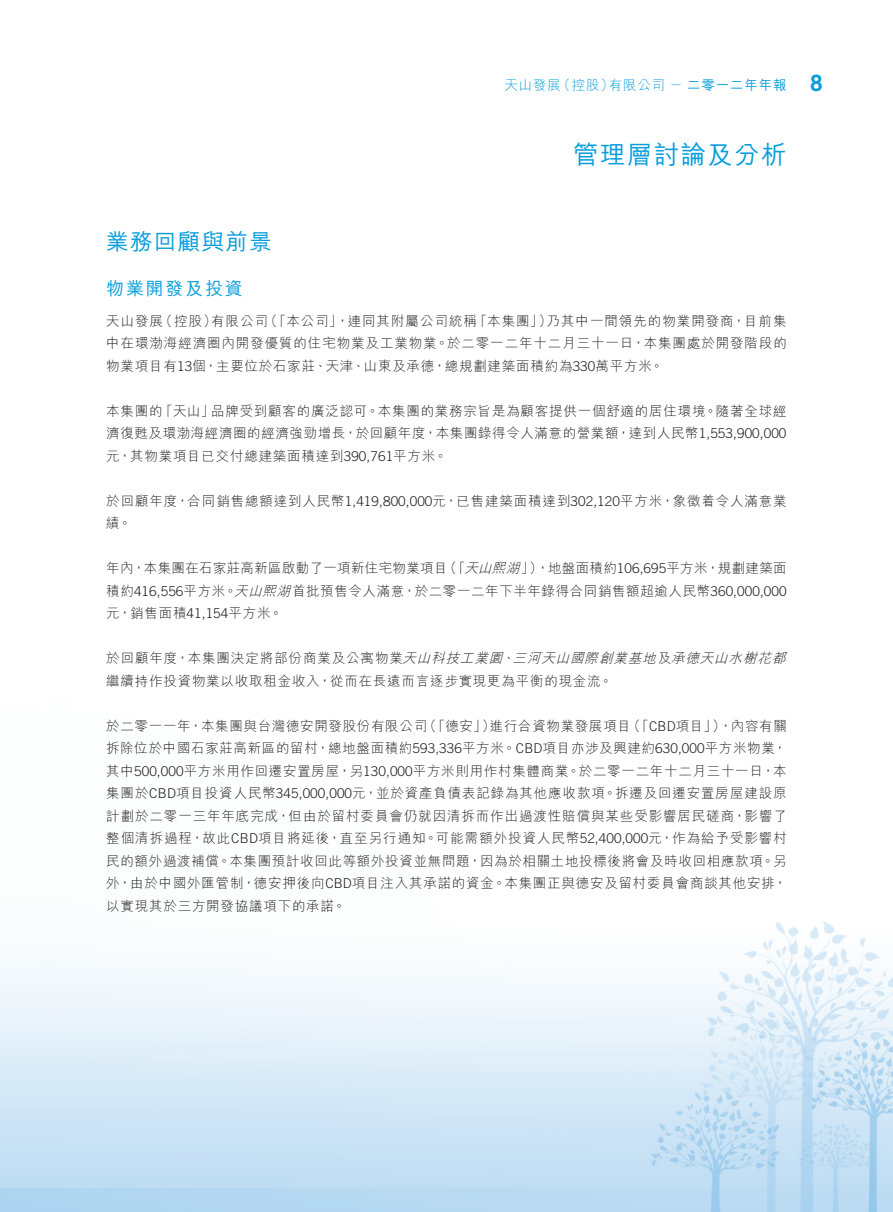
<style>
.page{position:relative;width:893px;height:1212px;background:#fff}
.page>*{position:absolute;margin:0;border:0;box-sizing:border-box;transform-origin:0 0}
.t1{font:500 25.5px "M Hei HK";letter-spacing:.055em;color:#069ddc}
.Heading_1{font:500 22.5px "M Hei HK";letter-spacing:.06em;color:#069ddc}
.t2{font:700 22.5px "Trade Gothic LT Std";color:#069ddc}
.Heading_2{font:500 18px "M Hei HK";letter-spacing:.1em;color:#069ddc}
.Body_Text{font:300 13.5px/22.5px "M Hei HK";letter-spacing:.06em;color:#231f20}
.Body_Text-2{font:italic 300 13.5px "M Hei HK";color:#231f20}
.Body_Text-3{font:300 13.5px "M Hei HK";letter-spacing:.025em;color:#231f20}
.Body_Text-4{font:500 13.5px "M Hei HK";letter-spacing:.06em;color:#069ddc}
.Body_Text-5{font:300 13.5px "M Hei HK";letter-spacing:.06em;color:#069ddc}
.s1{font-weight:300}
.s2{font-family:"Trade Gothic LT Std"}
.s3{font-style:italic}
.s4{font-style:normal}
</style>
<div class="page">
<img style="left:1px;top:921px;width:892px;height:291px">
<img style="left:0;top:0;width:1px;height:1212px">
<p class="Body_Text-5" style="left:557px;top:78px;width:59px">（控股）</p>
<p class="Body_Text-4" style="left:609px;top:75px;width:179px"><span class="s1">有限公司－</span>二零一二年年報</p>
<p class="Body_Text-5" style="left:505px;top:78px;width:58px">天山發展</p>
<p class="t2" style="left:810px;top:69px;width:14px">8</p>
<p class="t1" style="left:573px;top:136px;width:215px">管理層討論及分析</p>
<p class="Heading_1" style="left:106px;top:225px;width:167px">業務回顧與前景</p>
<p class="Heading_2" style="left:106px;top:275px;width:138px">物業開發及投資</p>
<p class="Body_Text" style="left:159px;top:309px;width:59px">（控股）</p>
<p class="Body_Text" style="left:264px;top:309px;width:214px">（「本公司，」連同其附屬公司統稱</p>
<p class="Body_Text" style="left:474px;top:309px;width:80px">「本集團」）</p>
<p class="Body_Text" style="left:211px;top:309px;width:58px">有限公司</p>
<p class="Body_Text" style="left:547px;top:309px;width:241px">乃其中一間領先的物業開發商，目前集</p>
<p class="Body_Text" style="left:106px;top:309px;width:682px">天山發展<br>中在環渤海經濟圈內開發優質的住宅物業及工業物業。於二零一二年十二月三十一日，本集團處於開發階段的物業項目有<span class="s2">13</span>個，主要位於石家莊、天津、山東及承德，總規劃建築面積約為<span class="s2">330</span>萬平方米。</p>
<p class="Body_Text" style="left:211px;top:399px;width:577px">品牌受到顧客的廣泛認可。本集團的業務宗旨是為顧客提供一個舒適的居住環境。隨著全球經</p>
<p class="Body_Text" style="left:106px;top:399px;width:682px">本集團的<br>濟復甦及環渤海經濟圈的經濟強勁增長，於回顧年度，本集團錄得令人滿意的營業額，達到人民幣<span class="s2">1,553,900,000</span>元，其物業項目已交付總建築面積達到<span class="s2">390,761</span>平方米。</p>
<p class="Body_Text" style="left:106px;top:489px;width:682px">於回顧年度，合同銷售總額達到人民幣<span class="s2">1,419,800,000</span>元，已售建築面積達到<span class="s2">302,120</span>平方米，象徵着令人滿意業績。</p>
<p class="Body_Text-3" style="left:536px;top:561px;width:252px">，地盤面積約<span class="s2">106,695</span>平方米，規劃建築面</p>
<p class="Body_Text" style="left:159px;top:399px;width:56px">「天山」</p>
<p class="Body_Text" style="left:234px;top:557px;width:554px;text-indent:-128px">年內，本集團在石家莊高新區啟動了一項新住宅物業項目<br><span class="s3">天山熙湖</span>首批預售令人滿意，於二零一二年下半年錄得合同銷售額超逾人民幣<span class="s2">360,000,000</span></p>
<p class="Body_Text-2" style="left:444px;top:561px;width:81px"><span class="s4">（「</span>天山熙湖</p>
<p class="Body_Text" style="left:521px;top:557px;width:24px">」）</p>
<p class="Body_Text" style="left:106px;top:579px;width:178px">積約<span class="s2">416,556</span>平方米。<br>元，銷售面積<span class="s2">41,154</span>平方米。</p>
<p class="Body_Text-2" style="left:513px;top:651px;width:278px">三河天山國際創業基地<span class="s4">及</span>承德天山水榭花都</p>
<p class="Body_Text" style="left:106px;top:647px;width:508px">於回顧年度，本集團決定將部份商業及公寓物業<span class="s3">天山科技工業園<br></span>繼續持作投資物業以收取租金收入，從而在長遠而言逐步實現更為平衡的現金流。</p>
<p class="Body_Text" style="left:502px;top:647px;width:15px">、</p>
<p class="Body_Text" style="left:423px;top:714px;width:73px">（「德安」）</p>
<p class="Body_Text" style="left:627px;top:714px;width:100px">（「<span class="s2">CBD</span>項目」）</p>
<p class="Body_Text" style="left:490px;top:714px;width:143px">進行合資物業發展項目</p>
<p class="Body_Text" style="left:719px;top:714px;width:69px">，內容有關</p>
<p class="Body_Text" style="left:106px;top:714px;width:682px">於二零一一年，本集團與台灣德安開發股份有限公司<br>拆除位於中國石家莊高新區的留村，總地盤面積約<span class="s2">593,336</span>平方米。<span class="s2">CBD</span>項目亦涉及興建約<span class="s2">630,000</span>平方米物業，其中<span class="s2">500,000</span>平方米用作回遷安置房屋，另<span class="s2">130,000</span>平方米則用作村集體商業。於二零一二年十二月三十一日，本集團於<span class="s2">CBD</span>項目投資人民幣<span class="s2">345,000,000</span>元，並於資產負債表記錄為其他應收款項。拆遷及回遷安置房屋建設原計劃於二零一三年年底完成，但由於留村委員會仍就因清拆而作出過渡性賠償與某些受影響居民磋商，影響了整個清拆過程，故此<span class="s2">CBD</span>項目將延後，直至另行通知。可能需額外投資人民幣<span class="s2">52,400,000</span>元，作為給予受影響村民的額外過渡補償。本集團預計收回此等額外投資並無問題，因為於相關土地投標後將會及時收回相應款項。另外，由於中國外匯管制，德安押後向<span class="s2">CBD</span>項目注入其承諾的資金。本集團正與德安及留村委員會商談其他安排，以實現其於三方開發協議項下的承諾。</p>
</div>
